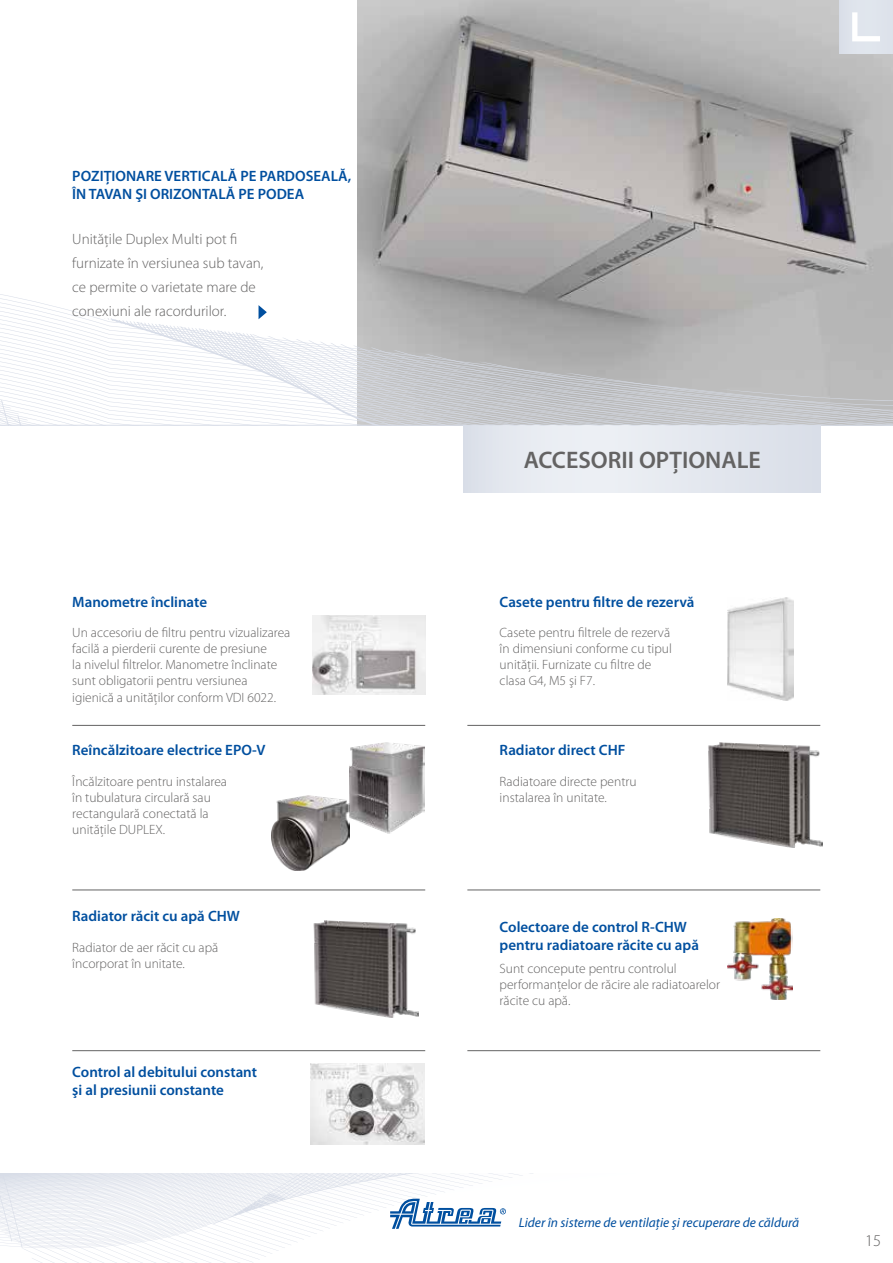
<style>
.page{position:relative;width:893px;height:1263px;background:#fff}
.page>*{position:absolute;margin:0;border:0;box-sizing:border-box;transform-origin:0 0}
.t1{font:600 24px "Myriad Pro";color:#646363}
.t2{font:300 16.5px "Myriad Pro";color:#646363}
.t3{font:600 15px/18px "Myriad Pro";color:#004f9f}
.t4{font:300 15px/24px "Myriad Pro";color:#646363}
.t5{font:300 13.5px/16.2px "Myriad Pro";color:#646363}
.t6{font:italic 13.5px "Myriad Pro";color:#004f9f}
</style>
<div class="page">
<img style="left:357px;top:0;width:536px;height:228px">
<div style="left:839px;top:0;width:54px;height:54px;background:#dee3eb"></div>
<svg style="left:852px;top:12px;width:28px;height:29px"></svg>
<div style="left:464px;top:425px;width:357px;height:68px;background:#e5e9ef"></div>
<svg style="left:0;top:228px;width:893px;height:198px"></svg>
<hr style="left:467px;top:725px;width:353px;height:1px;background:#646363">
<hr style="left:72px;top:725px;width:353px;height:1px;background:#646363">
<hr style="left:467px;top:890px;width:353px;height:1px;background:#646363">
<hr style="left:72px;top:890px;width:353px;height:1px;background:#646363">
<hr style="left:467px;top:1050px;width:353px;height:1px;background:#646363">
<hr style="left:72px;top:1050px;width:353px;height:1px;background:#646363">
<img style="left:708px;top:742px;width:115px;height:105px">
<img style="left:313px;top:920px;width:106px;height:97px">
<img style="left:728px;top:597px;width:65px;height:104px">
<img style="left:349px;top:742px;width:75px;height:91px">
<img style="left:271px;top:795px;width:79px;height:75px">
<img style="left:727px;top:919px;width:66px;height:80px">
<img style="left:310px;top:1063px;width:114px;height:81px">
<img style="left:312px;top:615px;width:113px;height:80px">
<svg style="left:0;top:1174px;width:523px;height:89px"></svg>
<p class="t3" style="left:72px;top:168px;width:281px">POZIŢIONARE VERTICALĂ PE PARDOSEALĂ,<br>ÎN TAVAN ŞI ORIZONTALĂ PE PODEA</p>
<p class="t4" style="left:72px;top:228px;width:193px">Unităţile Duplex Multi pot fi furnizate în versiunea sub tavan, ce permite o varietate mare de conexiuni ale racordurilor.</p>
<p class="t3" style="left:72px;top:593px;width:136px">Manometre înclinate</p>
<p class="t5" style="left:72px;top:624px;width:220px">Un accesoriu de filtru pentru vizualizarea facilă a pierderii curente de presiune<br>la nivelul filtrelor. Manometre înclinate sunt obligatorii pentru versiunea igienică a unităţilor conform VDI 6022.</p>
<p class="t3" style="left:72px;top:741px;width:195px">Reîncălzitoare electrice EPO-V</p>
<p class="t5" style="left:72px;top:773px;width:156px">Încălzitoare pentru instalarea în tubulatura circulară sau rectangulară conectată la unităţile DUPLEX.</p>
<p class="t3" style="left:72px;top:907px;width:169px">Radiator răcit cu apă CHW</p>
<p class="t5" style="left:72px;top:939px;width:148px">Radiator de aer răcit cu apă încorporat în unitate.</p>
<p class="t3" style="left:72px;top:1063px;width:186px">Control al debitului constant şi al presiunii constante</p>
<h1 class="t1" style="left:524px;top:447px;width:239px">ACCESORII OPŢIONALE</h1>
<p class="t3" style="left:500px;top:593px;width:196px">Casete pentru filtre de rezervă</p>
<p class="t5" style="left:500px;top:624px;width:174px">Casete pentru filtrele de rezervă în dimensiuni conforme cu tipul unităţii. Furnizate cu filtre de clasa G4, M5 şi F7.</p>
<p class="t3" style="left:500px;top:741px;width:127px">Radiator direct CHF</p>
<p class="t5" style="left:500px;top:773px;width:139px">Radiatoare directe pentru instalarea în unitate.</p>
<p class="t3" style="left:500px;top:918px;width:201px">Colectoare de control R-CHW pentru radiatoare răcite cu apă</p>
<p class="t5" style="left:500px;top:960px;width:222px">Sunt concepute pentru controlul performanţelor de răcire ale radiatoarelor răcite cu apă.</p>
<p class="t6" style="left:519px;top:1215px;width:282px">Lider în sisteme de ventilaţie şi recuperare de căldură</p>
<p class="t2" style="left:865px;top:1231px;width:18px">15</p>
</div>
